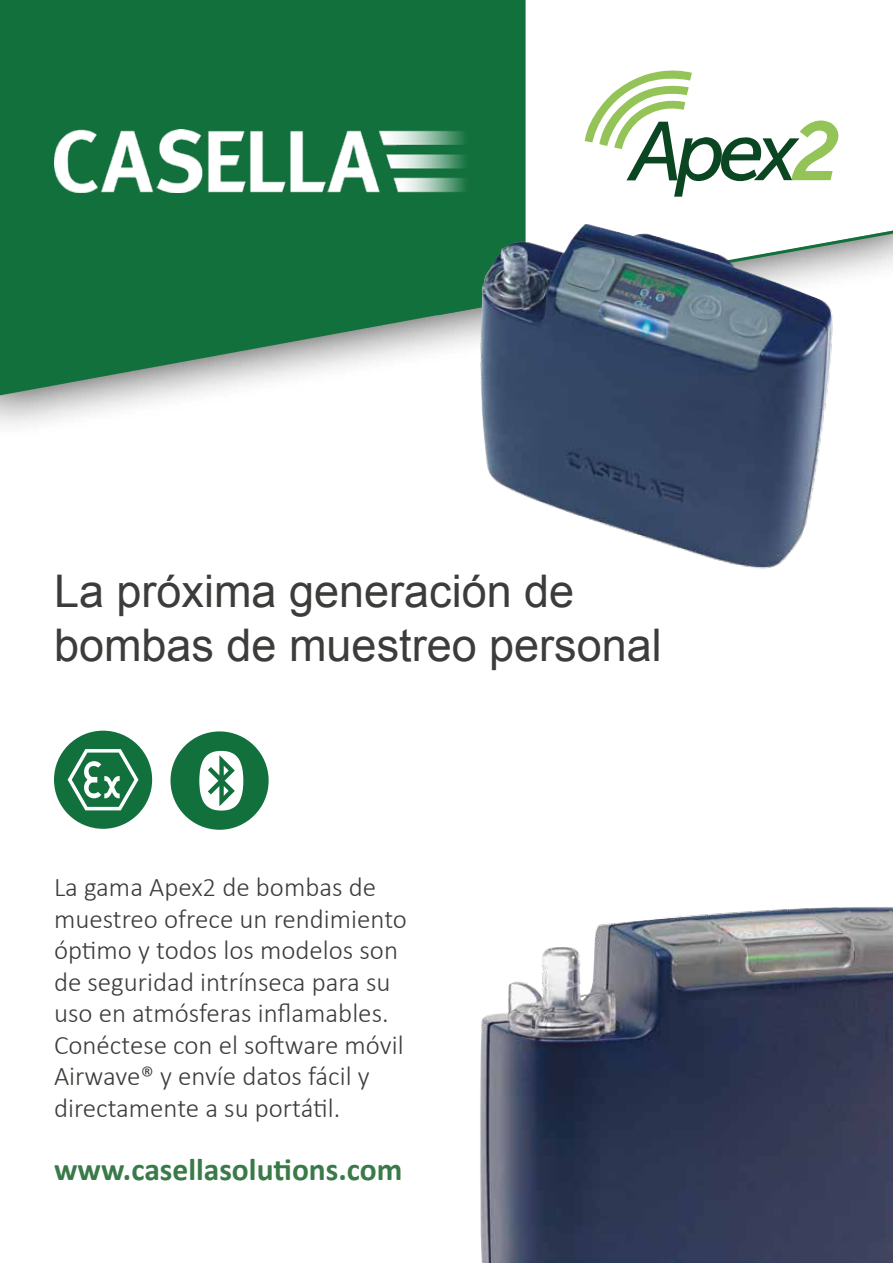
<style>
.page{position:relative;width:893px;height:1263px;background:#fff}
.page>*{position:absolute;margin:0;border:0;box-sizing:border-box;transform-origin:0 0}
.t1{font:45px/54px "Arial";color:#3c3c3b}
.t2{font:700 31.5px "Calibri";color:#397a48}
.t3{font:300 27px/31.5px "Calibri";color:#3c3c3b}
</style>
<div class="page">
<div style="left:0;top:0;width:893px;height:440px;background:#000;opacity:.84"></div>
<svg style="left:0;top:0;width:893px;height:397px"></svg>
<svg style="left:833px;top:225px;width:60px;height:92px"></svg>
<svg style="left:585px;top:60px;width:260px;height:137px"></svg>
<img style="left:480px;top:907px;width:413px;height:356px">
<div style="left:54px;top:731px;width:98px;height:98px;background:#12703c;border-radius:50%"></div>
<svg style="left:68px;top:749px;width:70px;height:61px"></svg>
<div style="left:170px;top:731px;width:99px;height:99px;background:#12703c;border-radius:50%"></div>
<svg style="left:199px;top:751px;width:44px;height:59px"></svg>
<svg style="left:0;top:0;width:526px;height:395px;background:#2a7d4f"></svg>
<img style="left:54px;top:129px;width:414px;height:64px">
<img style="left:480px;top:224px;width:353px;height:345px">
<h1 class="t1" style="left:54px;top:564px;width:609px">La próxima generación de bombas de muestreo personal</h1>
<p class="t3" style="left:54px;top:871px;width:355px">La gama Apex2 de bombas de muestreo ofrece un rendimiento óptimo y todos los modelos son de seguridad intrínseca para su uso en atmósferas inflamables.<br>Conéctese con el software móvil<br>Airwave® y envíe datos fácil y directamente a su portátil.</p>
<p class="t2" style="left:54px;top:1149px;width:350px">www.casellasolutions.com</p>
</div>
